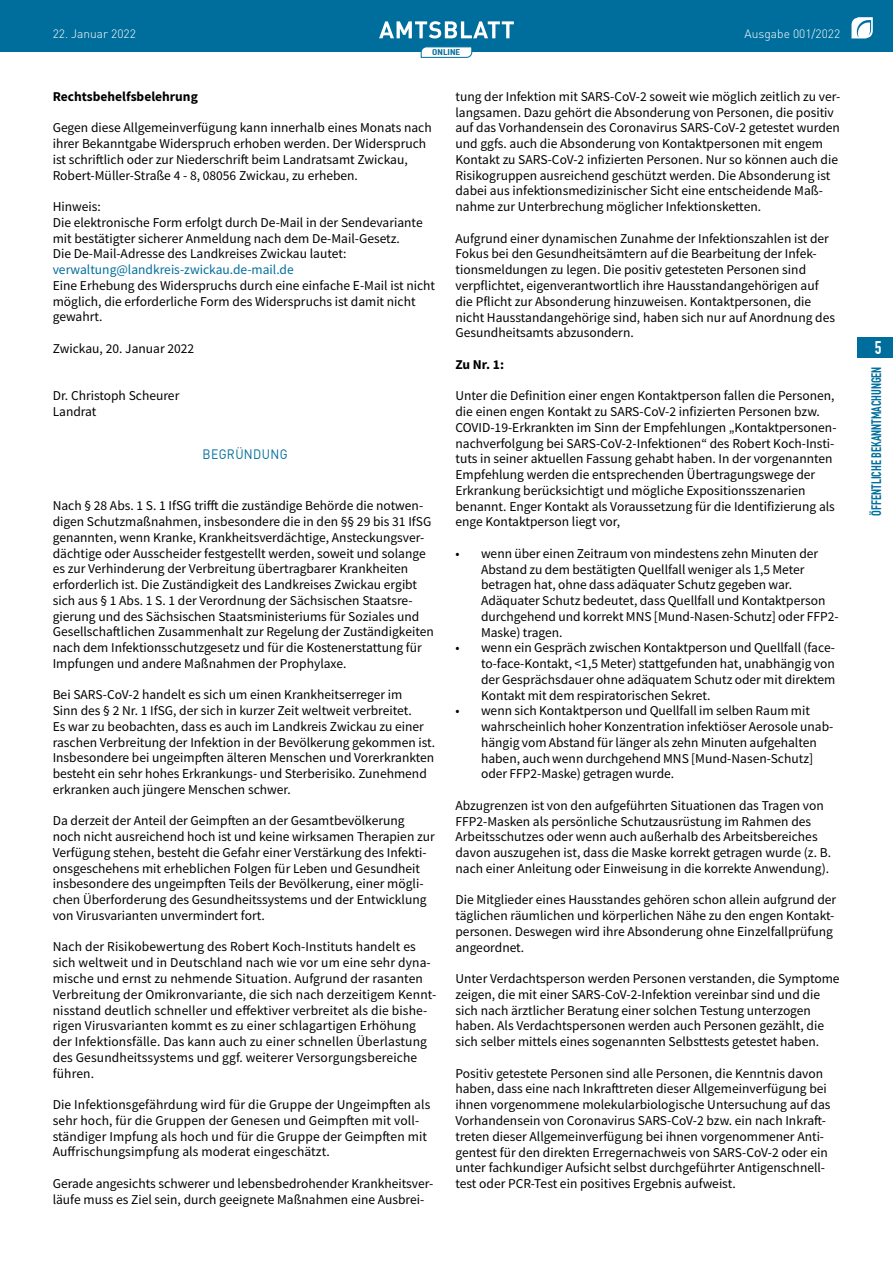
<style>
.page{position:relative;width:893px;height:1263px;background:#fff}
.page>*{position:absolute;margin:0;border:0;box-sizing:border-box;transform-origin:0 0}
.t1{font:700 18px "DIN Condensed";color:#fff}
.t2{font:13.5px/15.8px "Source Sans Pro";color:#000}
.t3{font:13.5px "Source Sans Pro";color:#006e9c}
.t4{font:700 13.5px "Source Sans Pro";color:#000}
.t5{font:700 13.5px "DIN Condensed";color:#006e9c}
.t6{font:13.5px "DIN Pro";letter-spacing:.03em;color:#006e9c;scale:.9 1}
.t7{font:300 12px "DIN Pro";color:#fff}
.t8{font:700 8.25px "DIN Condensed";color:#006e9c;scale:1.5 1}
</style>
<div class="page">
<div style="left:0;top:0;width:893px;height:51px;background:#006e9c"></div>
<svg style="left:851px;top:17px;width:22px;height:21px"></svg>
<svg style="left:379px;top:21px;width:135px;height:17px"></svg>
<svg style="left:421px;top:47px;width:51px;height:11px"></svg>
<div style="left:857px;top:337px;width:36px;height:21px;background:#006e9c"></div>
<p class="t7" style="left:53px;top:25px;width:85px">22. Januar 2022</p>
<p class="t7" style="left:745px;top:25px;width:97px">Ausgabe 001/2022</p>
<p class="t8" style="left:432px;top:47px;width:20px">ONLINE</p>
<p class="t4" style="left:53px;top:87px;width:147px">Rechtsbehelfsbelehrung</p>
<p class="t2" style="left:53px;top:120px;width:381px">Gegen diese Allgemeinverfügung kann innerhalb eines Monats nach ihrer Bekanntgabe Widerspruch erhoben werden. Der Widerspruch ist schriftlich oder zur Niederschrift beim Landratsamt Zwickau, Robert-Müller-Straße 4 - 8, 08056 Zwickau, zu erheben.</p>
<p class="t2" style="left:53px;top:199px;width:371px">Hinweis:<br>Die elektronische Form erfolgt durch De-Mail in der Sendevariante mit bestätigter sicherer Anmeldung nach dem De-Mail-Gesetz.<br>Die De-Mail-Adresse des Landkreises Zwickau lautet:</p>
<p class="t3" style="left:53px;top:261px;width:243px">verwaltung@landkreis-zwickau.de-mail.de</p>
<p class="t2" style="left:53px;top:277px;width:384px">Eine Erhebung des Widerspruchs durch eine einfache E-Mail ist nicht möglich, die erforderliche Form des Widerspruchs ist damit nicht gewahrt.</p>
<p class="t2" style="left:53px;top:340px;width:143px">Zwickau, 20. Januar 2022</p>
<p class="t2" style="left:53px;top:388px;width:128px">Dr. Christoph Scheurer<br>Landrat</p>
<p class="t6" style="left:203px;top:443px;width:96px">BEGRÜNDUNG</p>
<p class="t2" style="left:53px;top:498px;width:383px">Nach § 28 Abs. 1 S. 1 IfSG trifft die zuständige Behörde die notwen&shy;digen Schutzmaßnahmen, insbesondere die in den §§ 29 bis 31 IfSG genannten, wenn Kranke, Krankheitsverdächtige, Ansteckungsver&shy;dächtige oder Ausscheider festgestellt werden, soweit und solange es zur Verhinderung der Verbreitung übertragbarer Krankheiten erforderlich ist. Die Zuständigkeit des Landkreises Zwickau ergibt sich aus § 1 Abs. 1 S. 1 der Verordnung der Sächsischen Staatsre&shy;gierung und des Sächsischen Staatsministeriums für Soziales und Gesellschaftlichen Zusammenhalt zur Regelung der Zuständigkeiten nach dem Infektionsschutzgesetz und für die Kostenerstattung für Impfungen und andere Maßnahmen der Prophylaxe.</p>
<p class="t2" style="left:53px;top:687px;width:384px">Bei SARS-CoV-2 handelt es sich um einen Krankheitserreger im<br>Sinn des § 2 Nr. 1 IfSG, der sich in kurzer Zeit weltweit verbreitet.<br>Es war zu beobachten, dass es auch im Landkreis Zwickau zu einer raschen Verbreitung der Infektion in der Bevölkerung gekommen ist.<br>Insbesondere bei ungeimpften älteren Menschen und Vorerkrankten besteht ein sehr hohes Erkrankungs- und Sterberisiko. Zunehmend erkranken auch jüngere Menschen schwer.</p>
<p class="t2" style="left:53px;top:813px;width:383px">Da derzeit der Anteil der Geimpften an der Gesamtbevölkerung noch nicht ausreichend hoch ist und keine wirksamen Therapien zur Verfügung stehen, besteht die Gefahr einer Verstärkung des Infekti&shy;onsgeschehens mit erheblichen Folgen für Leben und Gesundheit insbesondere des ungeimpften Teils der Bevölkerung, einer mögli&shy;chen Überforderung des Gesundheitssystems und der Entwicklung von Virusvarianten unvermindert fort.</p>
<p class="t2" style="left:53px;top:939px;width:385px">Nach der Risikobewertung des Robert Koch-Instituts handelt es sich weltweit und in Deutschland nach wie vor um eine sehr dyna&shy;mische und ernst zu nehmende Situation. Aufgrund der rasanten Verbreitung der Omikronvariante, die sich nach derzeitigem Kennt&shy;nisstand deutlich schneller und effektiver verbreitet als die bishe&shy;rigen Virusvarianten kommt es zu einer schlagartigen Erhöhung der Infektionsfälle. Das kann auch zu einer schnellen Überlastung des Gesundheitssystems und ggf. weiterer Versorgungsbereiche führen.</p>
<p class="t2" style="left:53px;top:1096px;width:379px">Die Infektionsgefährdung wird für die Gruppe der Ungeimpften als sehr hoch, für die Gruppen der Genesen und Geimpften mit voll&shy;ständiger Impfung als hoch und für die Gruppe der Geimpften mit Auffrischungsimpfung als moderat eingeschätzt.</p>
<p class="t2" style="left:53px;top:1175px;width:382px">Gerade angesichts schwerer und lebensbedrohender Krankheitsver&shy;läufe muss es Ziel sein, durch geeignete Maßnahmen eine Ausbrei-</p>
<p class="t2" style="left:455px;top:88px;width:386px">tung der Infektion mit SARS-CoV-2 soweit wie möglich zeitlich zu ver&shy;langsamen. Dazu gehört die Absonderung von Personen, die positiv auf das Vorhandensein des Coronavirus SARS-CoV-2 getestet wurden und ggfs. auch die Absonderung von Kontaktpersonen mit engem Kontakt zu SARS-CoV-2 infizierten Personen. Nur so können auch die Risikogruppen ausreichend geschützt werden. Die Absonderung ist dabei aus infektionsmedizinischer Sicht eine entscheidende Maß&shy;nahme zur Unterbrechung möglicher Infektionsketten.</p>
<p class="t2" style="left:455px;top:230px;width:381px">Aufgrund einer dynamischen Zunahme der Infektionszahlen ist der Fokus bei den Gesundheitsämtern auf die Bearbeitung der Infek&shy;tionsmeldungen zu legen. Die positiv getesteten Personen sind verpflichtet, eigenverantwortlich ihre Hausstandangehörigen auf die Pflicht zur Absonderung hinzuweisen. Kontaktpersonen, die nicht Hausstandangehörige sind, haben sich nur auf Anordnung des Gesundheitsamts abzusondern.</p>
<p class="t4" style="left:455px;top:355px;width:50px">Zu Nr. 1:</p>
<p class="t2" style="left:455px;top:388px;width:383px">Unter die Definition einer engen Kontaktperson fallen die Personen, die einen engen Kontakt zu SARS-CoV-2 infizierten Personen bzw.<br>COVID-19-Erkrankten im Sinn der Empfehlungen „Kontaktpersonen&shy;nachverfolgung bei SARS-CoV-2-Infektionen“ des Robert Koch-Insti&shy;tuts in seiner aktuellen Fassung gehabt haben. In der vorgenannten Empfehlung werden die entsprechenden Übertragungswege der Erkrankung berücksichtigt und mögliche Expositionsszenarien benannt. Enger Kontakt als Voraussetzung für die Identifizierung als enge Kontaktperson liegt vor,</p>
<p class="t2" style="left:481px;top:545px;width:359px;text-indent:-26px">• wenn über einen Zeitraum von mindestens zehn Minuten der Abstand zu dem bestätigten Quellfall weniger als 1,5 Meter betragen hat, ohne dass adäquater Schutz gegeben war.<br>Adäquater Schutz bedeutet, dass Quellfall und Kontaktperson durchgehend und korrekt MNS [Mund-Nasen-Schutz] oder FFP2- Maske) tragen.</p>
<p class="t2" style="left:481px;top:640px;width:356px;text-align:justify;text-indent:-26px">• wenn ein Gespräch zwischen Kontaktperson und Quellfall (face&shy;to-face-Kontakt, &lt;1,5 Meter) stattgefunden hat, unabhängig von der Gesprächsdauer ohne adäquatem Schutz oder mit direktem Kontakt mit dem respiratorischen Sekret.</p>
<p class="t2" style="left:481px;top:703px;width:354px;text-indent:-26px">• wenn sich Kontaktperson und Quellfall im selben Raum mit wahrscheinlich hoher Konzentration infektiöser Aerosole unab&shy;hängig vom Abstand für länger als zehn Minuten aufgehalten haben, auch wenn durchgehend MNS [Mund-Nasen-Schutz] oder FFP2-Maske) getragen wurde.</p>
<p class="t2" style="left:455px;top:797px;width:377px">Abzugrenzen ist von den aufgeführten Situationen das Tragen von FFP2-Masken als persönliche Schutzausrüstung im Rahmen des Arbeitsschutzes oder wenn auch außerhalb des Arbeitsbereiches davon auszugehen ist, dass die Maske korrekt getragen wurde (z. B. nach einer Anleitung oder Einweisung in die korrekte Anwendung).</p>
<p class="t2" style="left:455px;top:892px;width:382px">Die Mitglieder eines Hausstandes gehören schon allein aufgrund der täglichen räumlichen und körperlichen Nähe zu den engen Kontakt&shy;personen. Deswegen wird ihre Absonderung ohne Einzelfallprüfung angeordnet.</p>
<p class="t2" style="left:455px;top:971px;width:386px">Unter Verdachtsperson werden Personen verstanden, die Symptome zeigen, die mit einer SARS-CoV-2-Infektion vereinbar sind und die sich nach ärztlicher Beratung einer solchen Testung unterzogen haben. Als Verdachtspersonen werden auch Personen gezählt, die sich selber mittels eines sogenannten Selbsttests getestet haben.</p>
<p class="t2" style="left:455px;top:1065px;width:377px">Positiv getestete Personen sind alle Personen, die Kenntnis davon haben, dass eine nach Inkrafttreten dieser Allgemeinverfügung bei ihnen vorgenommene molekularbiologische Untersuchung auf das Vorhandensein von Coronavirus SARS-CoV-2 bzw. ein nach Inkraft&shy;treten dieser Allgemeinverfügung bei ihnen vorgenommener Anti&shy;gentest für den direkten Erregernachweis von SARS-CoV-2 oder ein unter fachkundiger Aufsicht selbst durchgeführter Antigenschnell&shy;test oder PCR-Test ein positives Ergebnis aufweist.</p>
<h1 class="t1" style="left:875px;top:337px;width:8px">5</h1>
<p class="t5" style="left:869px;top:516px;width:150px;rotate:-90deg">ÖFFENTLICHE BEKANNTMACHUNGEN</p>
</div>
